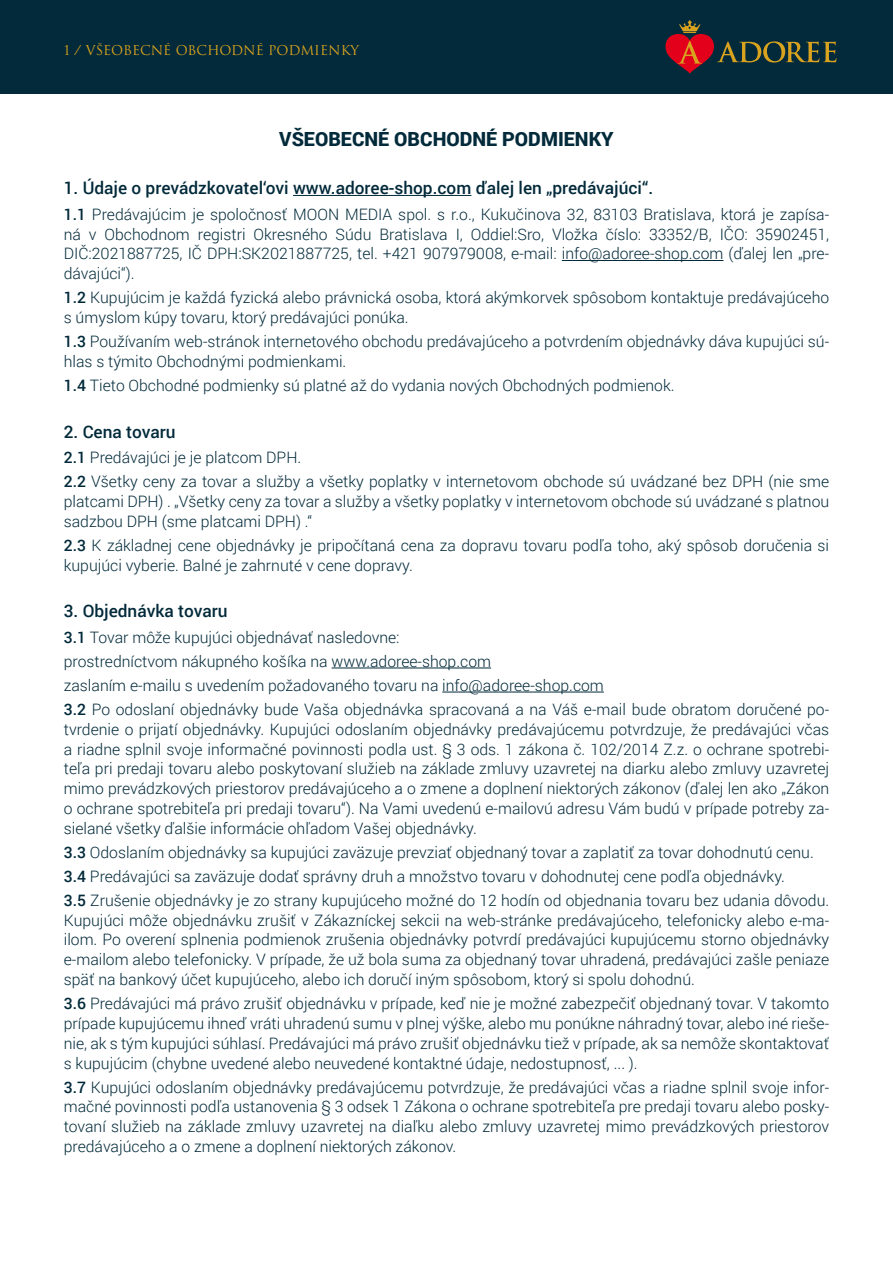
<style>
.page{position:relative;width:893px;height:1263px;background:#fff}
.page>*{position:absolute;margin:0;border:0;box-sizing:border-box;transform-origin:0 0}
.t1{font:900 19.5px "Roboto";color:#022a3a}
.t2{font:500 17.25px "Roboto";color:#022a3a}
.t3{font:300 15.75px/19.8px "Roboto";color:#022a3a}
.t4{font:13.2px "Trajan CE";color:#daa31f}
.s1{font-weight:500}
</style>
<div class="page">
<hr style="left:293px;top:195px;width:178px;height:1px;background:#022a3a">
<hr style="left:562px;top:260px;width:161px;height:1px;background:#022a3a">
<hr style="left:332px;top:668px;width:159px;height:1px;background:#022a3a">
<hr style="left:442px;top:692px;width:162px;height:1px;background:#022a3a">
<div style="left:0;top:0;width:893px;height:94px;background:#022a3a"></div>
<svg style="left:665px;top:20px;width:171px;height:53px"></svg>
<p class="t4" style="left:64px;top:42px;width:297px">1 / VŠEOBECNÉ OBCHODNÉ PODMIENKY</p>
<p class="t1" style="left:279px;top:125px;width:336px">VŠEOBECNÉ OBCHODNÉ PODMIENKY</p>
<p class="t2" style="left:64px;top:176px;width:591px">1. Údaje o prevádzkovatel‘ovi www.adoree-shop.com ďalej len „predávajúci“.</p>
<p class="t3" style="left:64px;top:204px;width:767px;text-align:justify"><span class="s1">1.1</span> Predávajúcim je spoločnosť MOON MEDIA spol. s r.o., Kukučinova 32, 83103 Bratislava, ktorá je zapísa&shy;ná v Obchodnom registri Okresného Súdu Bratislava I, Oddiel:Sro, Vložka číslo: 33352/B, IČO: 35902451, DIČ:2021887725, IČ DPH:SK2021887725, tel. +421 907979008, e-mail: info@adoree-shop.com (ďalej len „pre&shy;dávajúci“).</p>
<p class="t3" style="left:64px;top:287px;width:767px"><span class="s1">1.2</span> Kupujúcim je každá fyzická alebo právnická osoba, ktorá akýmkorvek spôsobom kontaktuje predávajúceho s úmyslom kúpy tovaru, ktorý predávajúci ponúka.</p>
<p class="t3" style="left:64px;top:331px;width:767px"><span class="s1">1.3</span> Používaním web-stránok internetového obchodu predávajúceho a potvrdením objednávky dáva kupujúci sú&shy;hlas s týmito Obchodnými podmienkami.</p>
<p class="t3" style="left:64px;top:375px;width:612px"><span class="s1">1.4</span> Tieto Obchodné podmienky sú platné až do vydania nových Obchodných podmienok.</p>
<p class="t2" style="left:64px;top:419px;width:113px">2. Cena tovaru</p>
<p class="t3" style="left:64px;top:445px;width:767px;line-height:24px"><span class="s1">2.1</span> Predávajúci je je platcom DPH.<br><span class="s1">2.2</span> Všetky ceny za tovar a služby a všetky poplatky v internetovom obchode sú uvádzané bez DPH (nie sme</p>
<p class="t3" style="left:64px;top:491px;width:767px">platcami DPH) . „Všetky ceny za tovar a služby a všetky poplatky v internetovom obchode sú uvádzané s platnou sadzbou DPH (sme platcami DPH) .“</p>
<p class="t3" style="left:64px;top:535px;width:767px"><span class="s1">2.3</span> K základnej cene objednávky je pripočítaná cena za dopravu tovaru podľa toho, aký spôsob doručenia si kupujúci vyberie. Balné je zahrnuté v cene dopravy.</p>
<p class="t2" style="left:64px;top:599px;width:165px">3. Objednávka tovaru</p>
<p class="t3" style="left:64px;top:625px;width:767px;line-height:24px"><span class="s1">3.1</span> Tovar môže kupujúci objednávať nasledovne:<br>prostredníctvom nákupného košíka na www.adoree-shop.com<br>zaslaním e-mailu s uvedením požadovaného tovaru na info@adoree-shop.com<br><span class="s1">3.2</span> Po odoslaní objednávky bude Vaša objednávka spracovaná a na Váš e-mail bude obratom doručené po-</p>
<p class="t3" style="left:64px;top:719px;width:767px;text-align:justify">tvrdenie o prijatí objednávky. Kupujúci odoslaním objednávky predávajúcemu potvrdzuje, že predávajúci včas a riadne splnil svoje informačné povinnosti podla ust. § 3 ods. 1 zákona č. 102/2014 Z.z. o ochrane spotrebi&shy;teľa pri predaji tovaru alebo poskytovaní služieb na základe zmluvy uzavretej na diarku alebo zmluvy uzavretej mimo prevádzkových priestorov predávajúceho a o zmene a doplnení niektorých zákonov (ďalej len ako „Zákon o ochrane spotrebiteľa pri predaji tovaru“). Na Vami uvedenú e-mailovú adresu Vám budú v prípade potreby za&shy;sielané všetky ďalšie informácie ohľadom Vašej objednávky.</p>
<p class="t3" style="left:64px;top:840px;width:767px;line-height:24px"><span class="s1">3.3</span> Odoslaním objednávky sa kupujúci zaväzuje prevziať objednaný tovar a zaplatiť za tovar dohodnutú cenu.<br><span class="s1">3.4</span> Predávajúci sa zaväzuje dodať správny druh a množstvo tovaru v dohodnutej cene podľa objednávky.<br><span class="s1">3.5</span> Zrušenie objednávky je zo strany kupujúceho možné do 12 hodín od objednania tovaru bez udania dôvodu.</p>
<p class="t3" style="left:64px;top:910px;width:767px;text-align:justify">Kupujúci môže objednávku zrušiť v Zákazníckej sekcii na web-stránke predávajúceho, telefonicky alebo e-ma&shy;ilom. Po overení splnenia podmienok zrušenia objednávky potvrdí predávajúci kupujúcemu storno objednávky e-mailom alebo telefonicky. V prípade, že už bola suma za objednaný tovar uhradená, predávajúci zašle peniaze späť na bankový účet kupujúceho, alebo ich doručí iným spôsobom, ktorý si spolu dohodnú.</p>
<p class="t3" style="left:64px;top:993px;width:767px;text-align:justify"><span class="s1">3.6</span> Predávajúci má právo zrušiť objednávku v prípade, keď nie je možné zabezpečiť objednaný tovar. V takomto prípade kupujúcemu ihneď vráti uhradenú sumu v plnej výške, alebo mu ponúkne náhradný tovar, alebo iné rieše&shy;nie, ak s tým kupujúci súhlasí. Predávajúci má právo zrušiť objednávku tiež v prípade, ak sa nemôže skontaktovať s kupujúcim (chybne uvedené alebo neuvedené kontaktné údaje, nedostupnosť, ... ).</p>
<p class="t3" style="left:64px;top:1076px;width:767px;text-align:justify"><span class="s1">3.7</span> Kupujúci odoslaním objednávky predávajúcemu potvrdzuje, že predávajúci včas a riadne splnil svoje infor&shy;mačné povinnosti podľa ustanovenia § 3 odsek 1 Zákona o ochrane spotrebiteľa pre predaji tovaru alebo posky&shy;tovaní služieb na základe zmluvy uzavretej na diaľku alebo zmluvy uzavretej mimo prevádzkových priestorov predávajúceho a o zmene a doplnení niektorých zákonov.</p>
</div>
